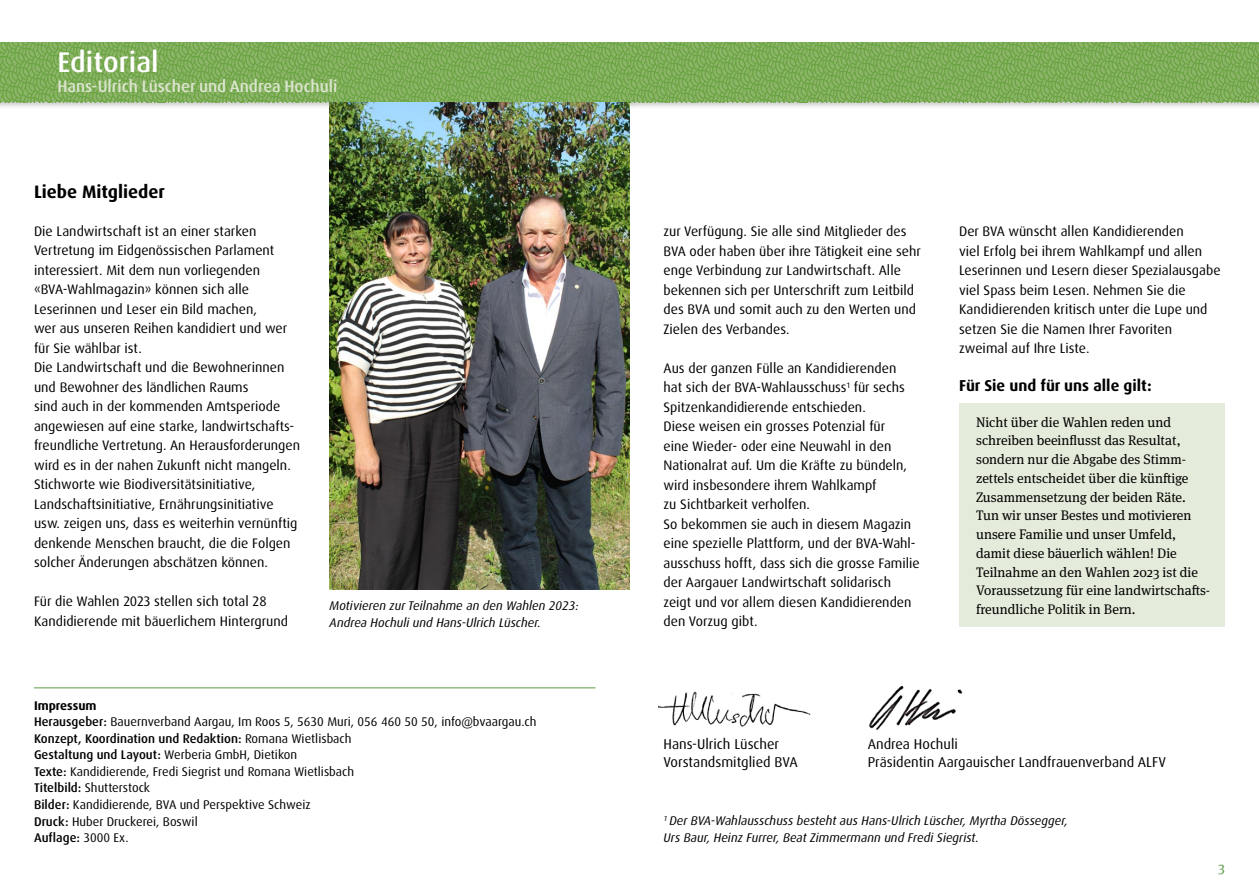
<style>
.page{position:relative;width:1259px;height:893px;background:#fff}
.page>*{position:absolute;margin:0;border:0;box-sizing:border-box;transform-origin:0 0}
.t1{font:500 28.5px "Dax Pro";letter-spacing:.005em;color:#fff}
.t2{font:700 18px "Dax Pro";color:#000}
.t3{font:500 16.5px "Dax Pro";color:#dce5cf}
.t4{font:700 15.75px "Dax Pro";color:#000}
.t5{font:14.25px "Dax Pro";color:#000}
.t6{font:14.25px "Meta Serif Pro";color:#5c9a43}
.t7{font:13.8px/19.5px "Dax Pro";color:#000}
.t8{font:13.8px/18.8px "Meta Serif Pro";color:#000}
.t9{font:12.6px/16.5px "Dax Pro";color:#000}
.t10{font:italic 12.6px/16.5px "Dax Pro";color:#000}
.s1{font-weight:700}
.s2{font-weight:500}
</style>
<div class="page">
<img style="left:869px;top:685px;width:94px;height:45px">
<div style="left:0;top:41px;width:637px;height:68px;background:#000;opacity:.2"></div>
<svg style="left:0;top:43px;width:628px;height:59px;background:#7cac57"></svg>
<div style="left:628px;top:41px;width:631px;height:68px;background:#000;opacity:.2"></div>
<svg style="left:629px;top:43px;width:630px;height:59px;background:#7cad57"></svg>
<hr style="left:34px;top:687px;width:561px;height:1px;background:#5c9a43">
<img style="left:330px;top:102px;width:299px;height:487px">
<div style="left:959px;top:403px;width:266px;height:224px;background:#e4ebda"></div>
<img style="left:658px;top:691px;width:153px;height:36px">
<h1 class="t1" style="left:57px;top:44px;width:103px">Editorial</h1>
<p class="t3" style="left:57px;top:76px;width:281px">Hans-Ulrich Lüscher und Andrea Hochuli</p>
<h2 class="t2" style="left:34px;top:181px;width:133px">Liebe Mitglieder</h2>
<p class="t7" style="left:34px;top:221px;width:268px">Die Landwirtschaft ist an einer starken Vertretung im Eidgenössischen Parlament interessiert. Mit dem nun vorliegenden «BVA-Wahlmagazin» können sich alle Leserinnen und Leser ein Bild machen,<br>wer aus unseren Reihen kandidiert und wer für Sie wählbar ist.<br>Die Landwirtschaft und die Bewohnerinnen und Bewohner des ländlichen Raums<br>sind auch in der kommenden Amtsperiode angewiesen auf eine starke, landwirtschafts&shy;freundliche Vertretung. An Herausforderungen wird es in der nahen Zukunft nicht mangeln.<br>Stichworte wie Biodiversitätsinitiative, Landschaftsinitiative, Ernährungsinitiative usw. zeigen uns, dass es weiterhin vernünftig denkende Menschen braucht, die die Folgen solcher Änderungen abschätzen können.</p>
<p class="t7" style="left:34px;top:592px;width:256px">Für die Wahlen 2023 stellen sich total 28<br>Kandidierende mit bäuerlichem Hintergrund</p>
<p class="t7" style="left:663px;top:222px;width:259px">zur Verfügung. Sie alle sind Mitglieder des BVA oder haben über ihre Tätigkeit eine sehr enge Verbindung zur Landwirtschaft. Alle bekennen sich per Unterschrift zum Leitbild des BVA und somit auch zu den Werten und Zielen des Verbandes.</p>
<p class="t7" style="left:663px;top:358px;width:258px">Aus der ganzen Fülle an Kandidierenden<br>hat sich der BVA-Wahlausschuss<sup>1</sup> für sechs Spitzenkandidierende entschieden.<br>Diese weisen ein grosses Potenzial für<br>eine Wieder- oder eine Neuwahl in den Nationalrat auf. Um die Kräfte zu bündeln, wird insbesondere ihrem Wahlkampf<br>zu Sichtbarkeit verholfen.<br>So bekommen sie auch in diesem Magazin eine spezielle Plattform, und der BVA-Wahl&shy;ausschuss hofft, dass sich die grosse Familie der Aargauer Landwirtschaft solidarisch zeigt und vor allem diesen Kandidierenden den Vorzug gibt.</p>
<p class="t7" style="left:959px;top:222px;width:263px">Der BVA wünscht allen Kandidierenden<br>viel Erfolg bei ihrem Wahlkampf und allen Leserinnen und Lesern dieser Spezialausgabe viel Spass beim Lesen. Nehmen Sie die Kandidierenden kritisch unter die Lupe und setzen Sie die Namen Ihrer Favoriten zweimal auf Ihre Liste.</p>
<p class="t4" style="left:959px;top:376px;width:194px">Für Sie und für uns alle gilt:</p>
<p class="t8" style="left:976px;top:412px;width:235px">Nicht über die Wahlen reden und schreiben beeinflusst das Resultat, sondern nur die Abgabe des Stimm&shy;zettels entscheidet über die künftige Zusammensetzung der beiden Räte.<br>Tun wir unser Bestes und motivieren unsere Familie und unser Umfeld, damit diese bäuerlich wählen! Die Teilnahme an den Wahlen 2023 ist die Voraussetzung für eine landwirtschafts-</p>
<p class="t10" style="left:330px;top:598px;width:251px">Motivieren zur Teilnahme an den Wahlen 2023:</p>
<p class="t8" style="left:976px;top:599px;width:161px">freundliche Politik in Bern.</p>
<p class="t10" style="left:330px;top:614px;width:213px">Andrea Hochuli und Hans-Ulrich Lüscher.</p>
<p class="t9" style="left:34px;top:697px;width:504px"><span class="s1">Impressum<br></span><span class="s2">Herausgeber:</span> Bauernverband Aargau, Im Roos 5, 5630 Muri, 056 460 50 50, info@bvaargau.ch <span class="s2">Konzept, Koordination und Redaktion:</span> Romana Wietlisbach<br><span class="s2">Gestaltung und Layout:</span> Werberia GmbH, Dietikon<br><span class="s2">Texte:</span> Kandidierende, Fredi Siegrist und Romana Wietlisbach<br><span class="s2">Titelbild:</span> Shutterstock<br><span class="s2">Bilder:</span> Kandidierende, BVA und Perspektive Schweiz<br><span class="s2">Druck:</span> Huber Druckerei, Boswil<br><span class="s2">Auflage:</span> 3000 Ex.</p>
<p class="t5" style="left:663px;top:735px;width:117px">Hans-Ulrich Lüscher</p>
<p class="t5" style="left:867px;top:735px;width:92px">Andrea Hochuli</p>
<p class="t5" style="left:663px;top:753px;width:136px">Vorstandsmitglied BVA</p>
<p class="t5" style="left:867px;top:753px;width:300px">Präsidentin Aargauischer Landfrauenverband ALFV</p>
<p class="t10" style="left:663px;top:813px;width:406px"><sup>1</sup> Der BVA-Wahlausschuss besteht aus Hans-Ulrich Lüscher, Myrtha Dössegger,<br>Urs Baur, Heinz Furrer, Beat Zimmermann und Fredi Siegrist.</p>
<p class="t6" style="left:1218px;top:857px;width:8px">3</p>
</div>
